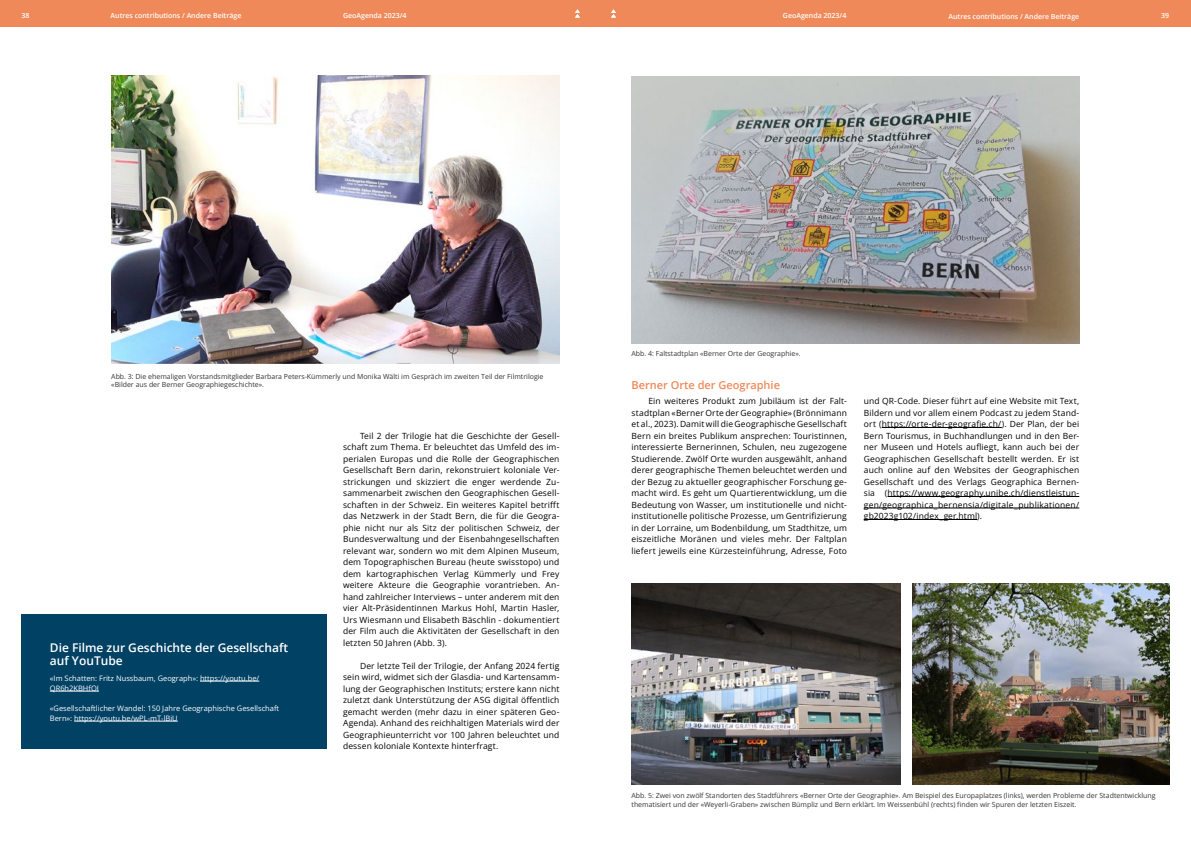
<style>
.page{position:relative;width:1191px;height:842px;background:#fff}
.page>*{position:absolute;margin:0;border:0;box-sizing:border-box;transform-origin:0 0}
.t1{font:600 12px/13px "Open Sans";color:#fff}
.t2{font:600 11px "Open Sans";color:#ef8959}
.t3{font:8.5px/11.5px "Open Sans";letter-spacing:.015em;color:#000;text-align:justify}
.t4{font:7.5px/10px "Open Sans";color:#fff}
.t5{font:7px/8.4px "Open Sans";color:#373437}
.t6{font:600 7px "Open Sans";color:#fff}
</style>
<div class="page">
<div style="left:0;top:0;width:595px;height:27px;background:#ef8959"></div>
<div style="left:595px;top:0;width:596px;height:27px;background:#ef8959"></div>
<svg style="left:575px;top:9px;width:5px;height:9px"></svg>
<svg style="left:611px;top:9px;width:5px;height:9px"></svg>
<img style="left:631px;top:77px;width:448px;height:266px">
<img style="left:111px;top:76px;width:448px;height:287px">
<div style="left:22px;top:614px;width:305px;height:135px;background:#004164"></div>
<hr style="left:200px;top:681px;width:59px;height:1px;background:#fff">
<hr style="left:50px;top:691px;width:49px;height:1px;background:#fff">
<hr style="left:74px;top:721px;width:104px;height:1px;background:#fff">
<img style="left:631px;top:584px;width:269px;height:201px">
<img style="left:912px;top:584px;width:257px;height:201px">
<hr style="left:881px;top:427px;width:120px;height:1px;background:#000">
<hr style="left:887px;top:496px;width:192px;height:1px;background:#000">
<hr style="left:864px;top:508px;width:215px;height:1px;background:#000">
<hr style="left:864px;top:519px;width:113px;height:1px;background:#000">
<p class="t6" style="left:22px;top:11px;width:9px">38</p>
<p class="t6" style="left:111px;top:11px;width:132px">Autres contributions / Andere Beiträge</p>
<p class="t6" style="left:343px;top:11px;width:65px">GeoAgenda 2023/4</p>
<p class="t6" style="left:783px;top:11px;width:65px">GeoAgenda 2023/4</p>
<p class="t6" style="left:948px;top:11px;width:132px">Autres contributions / Andere Beiträge</p>
<p class="t6" style="left:1161px;top:11px;width:9px">39</p>
<p class="t5" style="left:111px;top:372px;width:434px">Abb. 3: Die ehemaligen Vorstandsmitglieder Barbara Peters-Kümmerly und Monika Wälti im Gespräch im zweiten Teil der Filmtrilogie «Bilder aus der Berner Geographiegeschichte».</p>
<h1 class="t1" style="left:50px;top:641px;width:240px">Die Filme zur Geschichte der Gesellschaft auf YouTube</h1>
<p class="t4" style="left:50px;top:673px;width:211px">«Im Schatten: Fritz Nussbaum, Geograph»: https://youtu.be/<br>QR6h2KBHfOI</p>
<p class="t4" style="left:50px;top:703px;width:231px">«Gesellschaftlicher Wandel: 150 Jahre Geographische Gesellschaft<br>Bern»: https://youtu.be/wPL-mT-lBiU</p>
<p class="t3" style="left:343px;top:429px;width:218px;text-indent:17px">Teil 2 der Trilogie hat die Geschichte der Gesell&shy;schaft zum Thema. Er beleuchtet das Umfeld des im&shy;perialen Europas und die Rolle der Geographischen Gesellschaft Bern darin, rekonstruiert koloniale Ver&shy;strickungen und skizziert die enger werdende Zu&shy;sammenarbeit zwischen den Geographischen Gesell&shy;schaften in der Schweiz. Ein weiteres Kapitel betrifft das Netzwerk in der Stadt Bern, die für die Geogra&shy;phie nicht nur als Sitz der politischen Schweiz, der Bundesverwaltung und der Eisenbahngesellschaften relevant war, sondern wo mit dem Alpinen Museum, dem Topographischen Bureau (heute swisstopo) und dem kartographischen Verlag Kümmerly und Frey weitere Akteure die Geographie vorantrieben. An&shy;hand zahlreicher Interviews – unter anderem mit den vier Alt-Präsidentinnen Markus Hohl, Martin Hasler, Urs Wiesmann und Elisabeth Bäschlin - dokumentiert der Film auch die Aktivitäten der Gesellschaft in den letzten 50 Jahren (Abb. 3).</p>
<p class="t3" style="left:343px;top:659px;width:218px;text-indent:17px">Der letzte Teil der Trilogie, der Anfang 2024 fertig sein wird, widmet sich der Glasdia- und Kartensamm&shy;lung der Geographischen Instituts; erstere kann nicht zuletzt dank Unterstützung der ASG digital öffentlich gemacht werden (mehr dazu in einer späteren Geo-Agenda). Anhand des reichhaltigen Materials wird der Geographieunterricht vor 100 Jahren beleuchtet und dessen koloniale Kontexte hinterfragt.</p>
<p class="t5" style="left:631px;top:349px;width:171px">Abb. 4: Faltstadtplan «Berner Orte der Geographie».</p>
<p class="t2" style="left:631px;top:378px;width:150px">Berner Orte der Geographie</p>
<p class="t3" style="left:631px;top:395px;width:217px;text-indent:17px">Ein weiteres Produkt zum Jubiläum ist der Falt&shy;stadtplan «Berner Orte der Geographie» (Brönnimann et al., 2023). Damit will die Geographische Gesellschaft Bern ein breites Publikum ansprechen: Touristinnen, interessierte Bernerinnen, Schulen, neu zugezogene Studierende. Zwölf Orte wurden ausgewählt, anhand derer geographische Themen beleuchtet werden und der Bezug zu aktueller geographischer Forschung ge&shy;macht wird. Es geht um Quartierentwicklung, um die Bedeutung von Wasser, um institutionelle und nicht&shy;institutionelle politische Prozesse, um Gentrifizierung in der Lorraine, um Bodenbildung, um Stadthitze, um eiszeitliche Moränen und vieles mehr. Der Faltplan liefert jeweils eine Kürzesteinführung, Adresse, Foto</p>
<p class="t3" style="left:864px;top:395px;width:217px">und QR-Code. Dieser führt auf eine Website mit Text, Bildern und vor allem einem Podcast zu jedem Stand&shy;ort (https://orte-der-geografie.ch/). Der Plan, der bei Bern Tourismus, in Buchhandlungen und in den Ber&shy;ner Museen und Hotels aufliegt, kann auch bei der Geographischen Gesellschaft bestellt werden. Er ist auch online auf den Websites der Geographischen Gesellschaft und des Verlags Geographica Bernen&shy;sia (https://www.geography.unibe.ch/dienstleistun&shy;gen/geographica_bernensia/digitale_publikationen/ gb2023g102/index_ger.html).</p>
<p class="t5" style="left:631px;top:791px;width:525px">Abb. 5: Zwei von zwölf Standorten des Stadtführers «Berner Orte der Geographie». Am Beispiel des Europaplatzes (links), werden Probleme der Stadtentwicklung thematisiert und der «Weyerli-Graben» zwischen Bümpliz und Bern erklärt. Im Weissenbühl (rechts) finden wir Spuren der letzten Eiszeit.</p>
</div>
